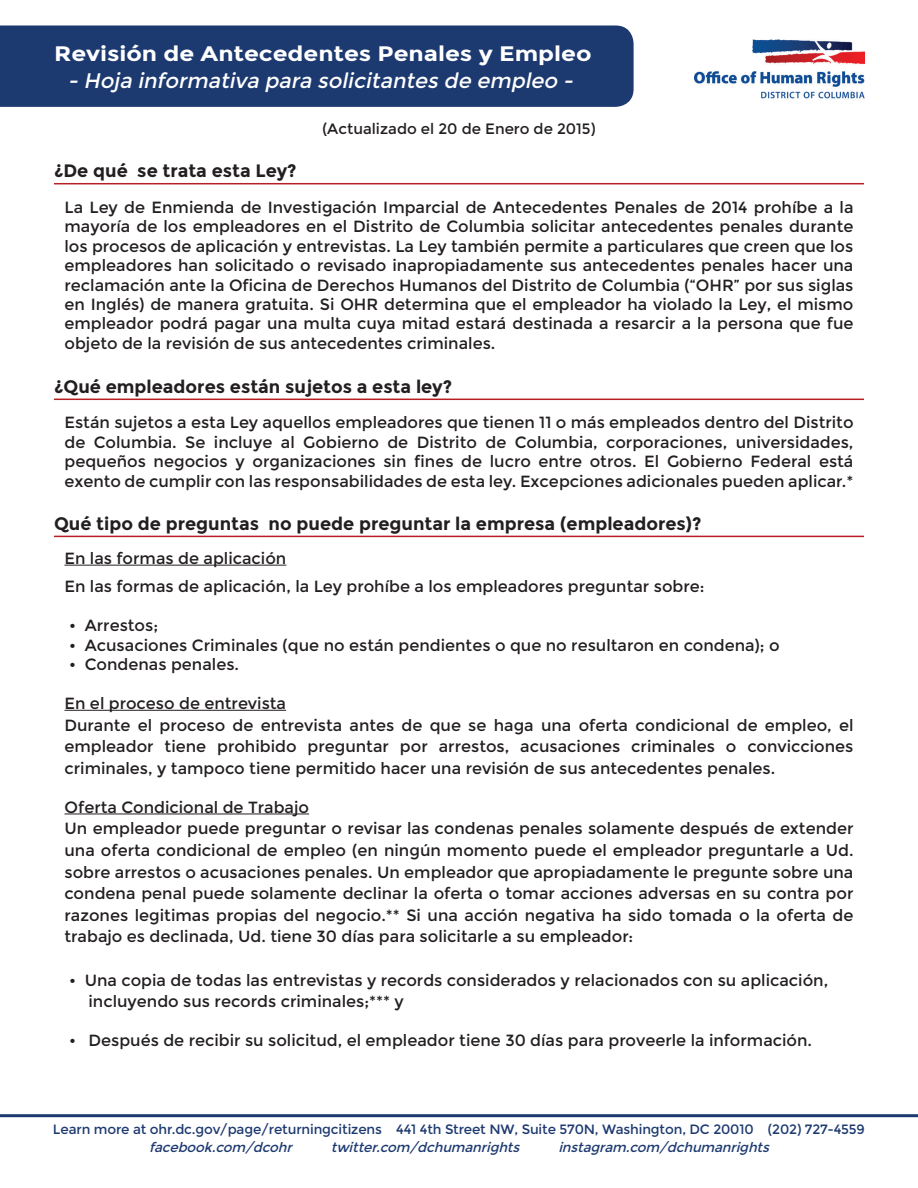
<style>
.page{position:relative;width:918px;height:1188px;background:#fff}
.page>*{position:absolute;margin:0;border:0;box-sizing:border-box;transform-origin:0 0}
.t1{font:italic 21px "Montserrat";color:#fff}
.t2{font:700 21px "Montserrat";color:#fff;scale:1.14 1}
.t3{font:700 18px "Montserrat";color:#231f20}
.t4{font:16.2px/19.5px "Montserrat";color:#231f20}
.t5{font:15px "Montserrat";color:#231f20}
.t6{font:13.5px "Montserrat";letter-spacing:-.01em;color:#1d3a70}
.t7{font:italic 13.5px "Montserrat";color:#1d3a70}
</style>
<div class="page">
<div style="left:0;top:26px;width:634px;height:81px;background:#1d3a70"></div>
<img style="left:695px;top:39px;width:169px;height:60px">
<hr style="left:54px;top:183px;width:810px;height:1px;background:#b81f24">
<hr style="left:0;top:1114px;width:918px;height:3px;background:#1d3a70">
<hr style="left:54px;top:399px;width:810px;height:1px;background:#b81f24">
<hr style="left:64px;top:565px;width:222px;height:1px;background:#231f20">
<hr style="left:64px;top:710px;width:222px;height:1px;background:#231f20">
<hr style="left:64px;top:814px;width:245px;height:1px;background:#231f20">
<hr style="left:54px;top:536px;width:810px;height:1px;background:#b81f24">
<p class="t2" style="left:54px;top:41px;width:473px">Revisión de Antecedentes Penales y Empleo</p>
<p class="t1" style="left:68px;top:69px;width:511px">- Hoja informativa para solicitantes de empleo -</p>
<p class="t5" style="left:322px;top:120px;width:275px">(Actualizado el 20 de Enero de 2015)</p>
<p class="t3" style="left:54px;top:160px;width:244px">¿De qué se trata esta Ley?</p>
<p class="t4" style="left:64px;top:197px;width:791px;text-align:justify">La Ley de Enmienda de Investigación Imparcial de Antecedentes Penales de 2014 prohíbe a la mayoría de los empleadores en el Distrito de Columbia solicitar antecedentes penales durante los procesos de aplicación y entrevistas. La Ley también permite a particulares que creen que los empleadores han solicitado o revisado inapropiadamente sus antecedentes penales hacer una reclamación ante la Oficina de Derechos Humanos del Distrito de Columbia (“OHR” por sus siglas en Inglés) de manera gratuita. Si OHR determina que el empleador ha violado la Ley, el mismo empleador podrá pagar una multa cuya mitad estará destinada a resarcir a la persona que fue objeto de la revisión de sus antecedentes criminales.</p>
<p class="t3" style="left:54px;top:376px;width:400px">¿Qué empleadores están sujetos a esta ley?</p>
<p class="t4" style="left:64px;top:413px;width:791px;text-align:justify">Están sujetos a esta Ley aquellos empleadores que tienen 11 o más empleados dentro del Distrito de Columbia. Se incluye al Gobierno de Distrito de Columbia, corporaciones, universidades, pequeños negocios y organizaciones sin fines de lucro entre otros. El Gobierno Federal está exento de cumplir con las responsabilidades de esta ley. Excepciones adicionales pueden aplicar.*</p>
<p class="t3" style="left:54px;top:513px;width:649px">Qué tipo de preguntas no puede preguntar la empresa (empleadores)?</p>
<p class="t4" style="left:64px;top:544px;width:642px;line-height:28.5px">En las formas de aplicación<br>En las formas de aplicación, la Ley prohíbe a los empleadores preguntar sobre:</p>
<p class="t4" style="left:69px;top:616px;width:91px">• Arrestos;</p>
<p class="t4" style="left:69px;top:635px;width:712px">• Acusaciones Criminales (que no están pendientes o que no resultaron en condena); o</p>
<p class="t4" style="left:69px;top:655px;width:172px">• Condenas penales.</p>
<p class="t4" style="left:64px;top:693px;width:791px;line-height:21.6px">En el proceso de entrevista<br>Durante el proceso de entrevista antes de que se haga una oferta condicional de empleo, el empleador tiene prohibido preguntar por arrestos, acusaciones criminales o convicciones criminales, y tampoco tiene permitido hacer una revisión de sus antecedentes penales.</p>
<p class="t4" style="left:64px;top:796px;width:791px;line-height:21.6px">Oferta Condicional de Trabajo<br>Un empleador puede preguntar o revisar las condenas penales solamente después de extender una oferta condicional de empleo (en ningún momento puede el empleador preguntarle a Ud. sobre arrestos o acusaciones penales. Un empleador que apropiadamente le pregunte sobre una condena penal puede solamente declinar la oferta o tomar acciones adversas en su contra por razones legitimas propias del negocio.** Si una acción negativa ha sido tomada o la oferta de trabajo es declinada, Ud. tiene 30 días para solicitarle a su empleador:</p>
<p class="t4" style="left:89px;top:969px;width:741px;line-height:21.6px;text-indent:-20px">• Una copia de todas las entrevistas y records considerados y relacionados con su aplicación, incluyendo sus records criminales;*** y</p>
<p class="t4" style="left:69px;top:1031px;width:745px">• Después de recibir su solicitud, el empleador tiene 30 días para proveerle la información.</p>
<p class="t6" style="left:53px;top:1122px;width:814px">Learn more at ohr.dc.gov/page/returningcitizens 441 4th Street NW, Suite 570N, Washington, DC 20010 (202) 727-4559</p>
<p class="t7" style="left:149px;top:1140px;width:148px">facebook.com/dcohr</p>
<p class="t7" style="left:331px;top:1140px;width:194px">twitter.com/dchumanrights</p>
<p class="t7" style="left:558px;top:1140px;width:216px">instagram.com/dchumanrights</p>
</div>
